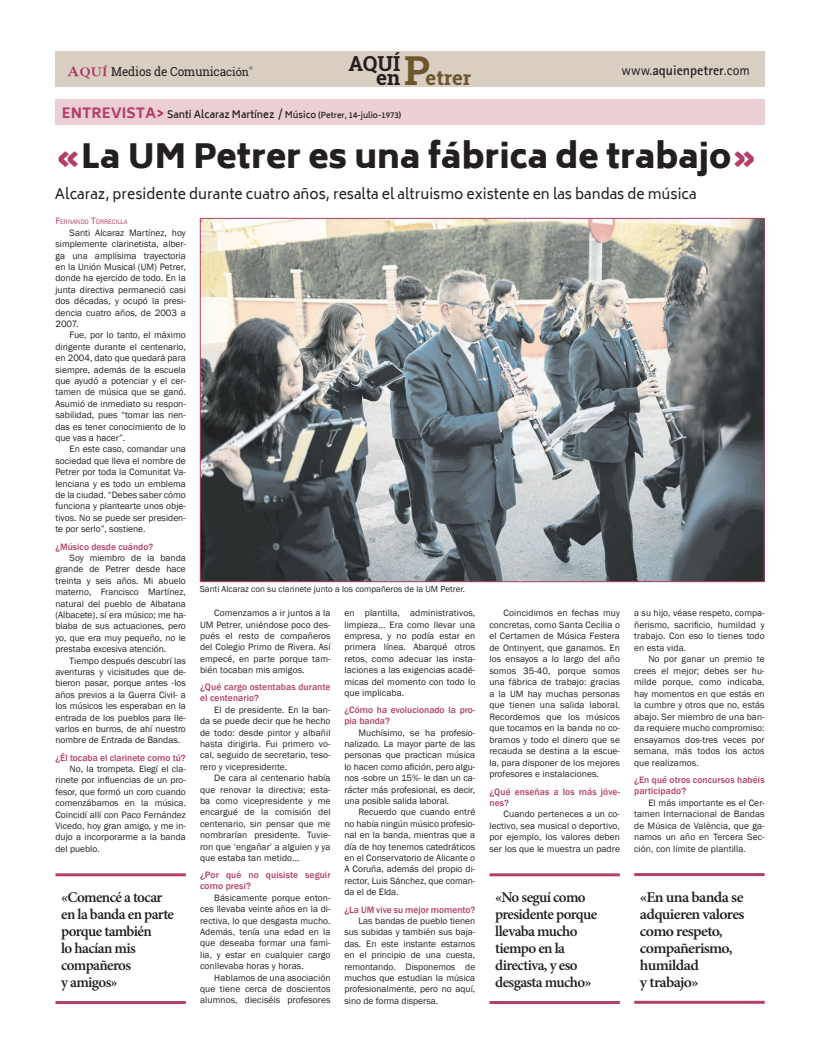
<style>
.page{position:relative;width:820px;height:1049px;background:#fff}
.page>*{position:absolute;margin:0;border:0;box-sizing:border-box;transform-origin:0 0}
.t1{font:900 33px "Biryani";color:#231f20}
.t2{font:700 20.7px "Roboto Slab";color:#231f20}
.t3{font:700 20.2px "Roboto Slab";color:#6d562c}
.t4{font:600 15px/17px "Minion Pro";letter-spacing:-.04em;color:#231f20}
.t5{font:600 15px/17px "Minion Pro";letter-spacing:-.04em;color:#231f20;scale:1.05 1}
.t6{font:14px "Biryani";color:#231f20}
.t7{font:700 14px "Rotis Sans Serif Std";color:#231f20}
.t8{font:12.4px "Roboto Slab";letter-spacing:-.01em;color:#231f20;scale:.95 1}
.t9{font:9.5px/11.4px "Franklin Gothic";color:#231f20;text-align:justify}
.t10{font:500 9.5px/11px "Franklin Gothic";letter-spacing:.01em;color:#b23f6a}
.t11{font:9px "Franklin Gothic";color:#231f20}
.t12{font:600 8px "Biryani";color:#231f20}
.t13{font:6.7px "Franklin Gothic";color:#b23f6a}
.s1{font-size:11.6px}
.s2{font-size:20.7px;color:#231f20}
.s3{font-size:39.9px}
.s4{font-weight:400}
.s5{font-weight:800;font-size:14px;color:#b23f6a}
.s6{font-size:10px}
.s7{font-size:9px}
.s8{color:#b23f6a}
.s9{font-size:9.5px}
</style>
<div class="page">
<img style="left:202px;top:220px;width:560px;height:360px">
<hr style="left:55px;top:873px;width:131px;height:3px;background:#b23f6a">
<hr style="left:55px;top:1001px;width:131px;height:3px;background:#b23f6a">
<hr style="left:489px;top:873px;width:130px;height:3px;background:#b23f6a">
<hr style="left:489px;top:1001px;width:130px;height:3px;background:#b23f6a">
<hr style="left:634px;top:873px;width:130px;height:3px;background:#b23f6a">
<hr style="left:634px;top:1001px;width:130px;height:3px;background:#b23f6a">
<div style="left:55px;top:99px;width:709px;height:26px;background:#eccfd5"></div>
<div style="left:55px;top:51px;width:709px;height:36px;background:#d8cec1"></div>
<svg style="left:67px;top:65px;width:40px;height:14px"></svg>
<h3 class="t8" style="left:111px;top:63px;width:146px">Medios de Comunica<span class="s1">ción</span></h3>
<h2 class="t2" style="left:348px;top:49px;width:53px">AQUÍ</h2>
<h3 class="t3" style="left:376px;top:64px;width:97px"><span class="s2">en</span> <span class="s3">P</span>etrer</h3>
<h3 class="t7" style="left:621px;top:62px;width:130px"><span class="s4">www.</span>aquienpetrer<span class="s4">.com</span></h3>
<p class="t12" style="left:62px;top:110px;width:341px"><span class="s5">ENTREVISTA&gt;</span> <span class="s6">Santi Alcaraz Martínez /</span> <span class="s7">Músico</span> (Petrer, 14-julio-1973)</p>
<h1 class="t1" style="left:56px;top:137px;width:702px"><span class="s8">«</span>La UM Petrer es una fábrica de trabajo<span class="s8">»</span></h1>
<h3 class="t6" style="left:55px;top:186px;width:643px">Alcaraz, presidente durante cuatro años, resalta el altruismo existente en las bandas de música</h3>
<p class="t13" style="left:55px;top:218px;width:73px"><span class="s9">F</span>ERNANDO <span class="s9">T</span>ORRECILLA</p>
<p class="t9" style="left:55px;top:227px;width:132px;text-indent:14px">Santi Alcaraz Martínez, hoy simplemente clarinetista, alber&shy;ga una amplísima trayectoria en la Unión Musical (UM) Petrer, donde ha ejercido de todo. En la junta directiva permaneció casi dos décadas, y ocupó la presi&shy;dencia cuatro años, de 2003 a 2007.</p>
<p class="t9" style="left:55px;top:330px;width:132px;text-indent:14px">Fue, por lo tanto, el máximo dirigente durante el centenario, en 2004, dato que quedará para siempre, además de la escuela que ayudó a potenciar y el cer&shy;tamen de música que se ganó.<br>Asumió de inmediato su respon&shy;sabilidad, pues “tomar las rien&shy;das es tener conocimiento de lo que vas a hacer”.</p>
<p class="t9" style="left:55px;top:444px;width:132px;text-indent:14px">En este caso, comandar una sociedad que lleva el nombre de Petrer por toda la Comunitat Va&shy;lenciana y es todo un emblema de la ciudad. “Debes saber cómo funciona y plantearte unos obje&shy;tivos. No se puede ser presiden&shy;te por serlo”, sostiene.</p>
<p class="t10" style="left:55px;top:541px;width:99px">¿Músico desde cuándo?</p>
<p class="t9" style="left:55px;top:552px;width:132px;text-indent:14px">Soy miembro de la banda grande de Petrer desde hace treinta y seis años. Mi abuelo materno, Francisco Martínez, natural del pueblo de Albatana (Albacete), sí era músico; me ha&shy;blaba de sus actuaciones, pero yo, que era muy pequeño, no le prestaba excesiva atención.</p>
<p class="t9" style="left:55px;top:655px;width:132px;text-indent:14px">Tiempo después descubrí las aventuras y vicisitudes que de&shy;bieron pasar, porque antes -los años previos a la Guerra Civil- a los músicos les esperaban en la entrada de los pueblos para lle&shy;varlos en burros, de ahí nuestro nombre de Entrada de Bandas.</p>
<p class="t10" style="left:55px;top:752px;width:132px">¿Él tocaba el clarinete como tú?</p>
<p class="t9" style="left:55px;top:763px;width:132px;text-indent:14px">No, la trompeta. Elegí el cla&shy;rinete por influencias de un pro&shy;fesor, que formó un coro cuando comenzábamos en la música.<br>Coincidí allí con Paco Fernández Vicedo, hoy gran amigo, y me in&shy;dujo a incorporarme a la banda del pueblo.</p>
<p class="t11" style="left:200px;top:583px;width:267px">Santi Alcaraz con su clarinete junto a los compañeros de la UM Petrer.</p>
<p class="t9" style="left:634px;top:607px;width:132px">a su hijo, véase respeto, compa&shy;ñerismo, sacrificio, humildad y trabajo. Con eso lo tienes todo en esta vida.</p>
<p class="t9" style="left:634px;top:653px;width:132px;text-indent:14px">No por ganar un premio te crees el mejor; debes ser hu&shy;milde porque, como indicaba, hay momentos en que estás en la cumbre y otros que no, estás abajo. Ser miembro de una ban&shy;da requiere mucho compromiso: ensayamos dos-tres veces por semana, más todos los actos que realizamos.</p>
<p class="t10" style="left:634px;top:774px;width:132px">¿En qué otros concursos habéis participado?</p>
<p class="t9" style="left:634px;top:797px;width:132px;text-indent:14px">El más importante es el Cer&shy;tamen Internacional de Bandas de Música de València, que ga&shy;namos un año en Tercera Sec&shy;ción, con límite de plantilla.</p>
<p class="t9" style="left:200px;top:607px;width:132px;text-indent:14px">Comenzamos a ir juntos a la UM Petrer, uniéndose poco des&shy;pués el resto de compañeros del Colegio Primo de Rivera. Así empecé, en parte porque tam&shy;bién tocaban mis amigos.</p>
<p class="t10" style="left:200px;top:682px;width:132px">¿Qué cargo ostentabas durante el centenario?</p>
<p class="t9" style="left:200px;top:704px;width:132px;text-indent:14px">El de presidente. En la ban&shy;da se puede decir que he hecho de todo: desde pintor y albañil hasta dirigirla. Fui primero vo&shy;cal, seguido de secretario, teso&shy;rero y vicepresidente.</p>
<p class="t9" style="left:200px;top:772px;width:132px;text-indent:14px">De cara al centenario había que renovar la directiva; esta&shy;ba como vicepresidente y me encargué de la comisión del centenario, sin pensar que me nombrarían presidente. Tuvie&shy;ron que ‘engañar’ a alguien y ya que estaba tan metido…</p>
<p class="t10" style="left:200px;top:870px;width:132px">¿Por qué no quisiste seguir como presi?</p>
<p class="t9" style="left:200px;top:892px;width:132px;text-indent:14px">Básicamente porque enton&shy;ces llevaba veinte años en la di&shy;rectiva, lo que desgasta mucho.<br>Además, tenía una edad en la que deseaba formar una fami&shy;lia, y estar en cualquier cargo conllevaba horas y horas.</p>
<p class="t9" style="left:200px;top:972px;width:132px;text-indent:14px">Hablamos de una asociación que tiene cerca de doscientos alumnos, dieciséis profesores</p>
<p class="t9" style="left:489px;top:607px;width:132px;text-indent:14px">Coincidimos en fechas muy concretas, como Santa Cecilia o el Certamen de Música Festera de Ontinyent, que ganamos. En los ensayos a lo largo del año somos 35-40, porque somos una fábrica de trabajo: gracias a la UM hay muchas personas que tienen una salida laboral.<br>Recordemos que los músicos que tocamos en la banda no co&shy;bramos y todo el dinero que se recauda se destina a la escue&shy;la, para disponer de los mejores profesores e instalaciones.</p>
<p class="t10" style="left:489px;top:786px;width:132px">¿Qué enseñas a los más jóve&shy;nes?</p>
<p class="t9" style="left:489px;top:808px;width:132px;text-indent:14px">Cuando perteneces a un co&shy;lectivo, sea musical o deportivo, por ejemplo, los valores deben ser los que le muestra un padre</p>
<p class="t9" style="left:344px;top:607px;width:132px">en plantilla, administrativos, limpieza… Era como llevar una empresa, y no podía estar en primera línea. Abarqué otros retos, como adecuar las insta&shy;laciones a las exigencias acadé&shy;micas del momento con todo lo que implicaba.</p>
<p class="t10" style="left:344px;top:705px;width:132px">¿Cómo ha evolucionado la pro&shy;pia banda?</p>
<p class="t9" style="left:344px;top:727px;width:132px;text-indent:14px">Muchísimo, se ha profesio&shy;nalizado. La mayor parte de las personas que practican música lo hacen como afición, pero algu&shy;nos -sobre un 15%- le dan un ca&shy;rácter más profesional, es decir, una posible salida laboral.</p>
<p class="t9" style="left:344px;top:807px;width:132px;text-indent:14px">Recuerdo que cuando entré no había ningún músico profesio&shy;nal en la banda, mientras que a día de hoy tenemos catedráticos en el Conservatorio de Alicante o A Coruña, además del propio di&shy;rector, Luis Sánchez, que coman&shy;da el de Elda.</p>
<p class="t10" style="left:344px;top:904px;width:132px">¿La UM vive su mejor momento?</p>
<p class="t9" style="left:344px;top:915px;width:132px;text-indent:14px">Las bandas de pueblo tienen sus subidas y también sus baja&shy;das. En este instante estamos en el principio de una cuesta, remontando. Disponemos de muchos que estudian la música profesionalmente, pero no aquí, sino de forma dispersa.</p>
<h3 class="t4" style="left:61px;top:888px;width:114px">«Comencé a tocar en la banda en parte porque también<br>lo hacían mis compañeros<br>y amigos»</h3>
<h3 class="t4" style="left:495px;top:888px;width:103px">«No seguí como presidente porque llevaba mucho tiempo en la directiva, y eso desgasta mucho»</h3>
<h3 class="t5" style="left:639px;top:888px;width:101px">«En una banda se adquieren valores como respeto, compañerismo, humildad<br>y trabajo»</h3>
</div>
